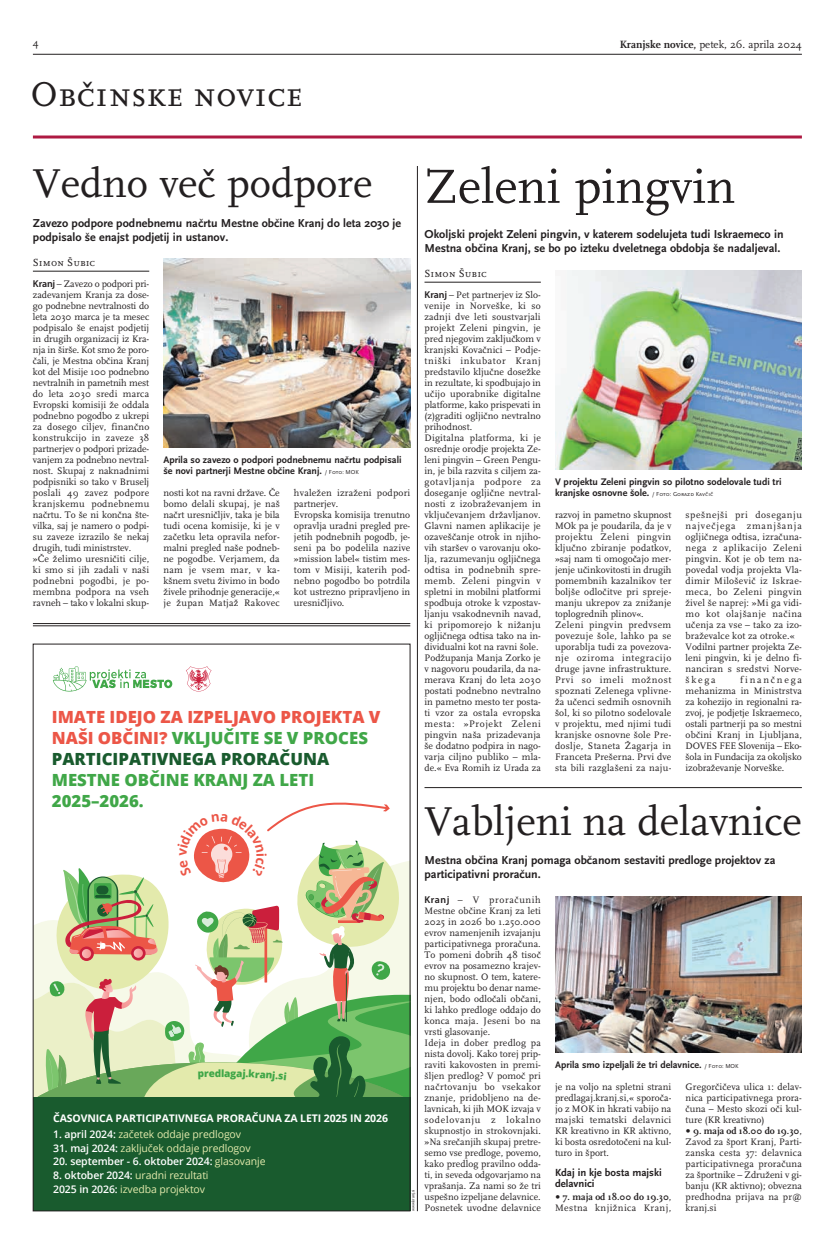
<style>
.page{position:relative;width:832px;height:1252px;background:#fff}
.page>*{position:absolute;margin:0;border:0;box-sizing:border-box;transform-origin:0 0}
.t1{font:50px "GG Scala Rom DEE";color:#231f20}
.t2{font:42px "GG Scala Rom DEE";color:#231f20}
.t3{font:36px "GG Scala Rom Cap DEE";color:#231f20}
.t4{font:800 16.8px/20.9px "Open Sans";color:#ec5647}
.t5{font:800 16.8px/20.9px "Open Sans";color:#40a748}
.t6{font:600 12px/14px "GG Scala San DEE";color:#231f20}
.t7{font:11px "GG Scala Rom DEE";color:#231f20}
.t8{font:600 10.8px/11px "GG Scala San DEE";color:#231f20}
.t9{font:10.8px "GG Scala Rom Cap DEE";color:#231f20}
.t10{font:10.8px "GG Scala Rom DEE";color:#231f20}
.t11{font:10.5px/13.6px "Open Sans";letter-spacing:-.01em;color:#e3eaac}
.t12{font:700 10.5px "Open Sans";letter-spacing:-.01em;color:#fff}
.t13{font:600 10.5px "Open Sans";letter-spacing:-.01em;color:#fff}
.t14{font:600 10px/11px "GG Scala San DEE";color:#231f20}
.t15{font:800 10px "Open Sans";color:#40a748}
.t16{font:9.8px/11px "GG Scala Rom DEE";letter-spacing:.01em;color:#231f20}
.t17{font:9.8px/11px "GG Scala Rom DEE";letter-spacing:.04em;color:#231f20}
.t18{font:4px "Myriad Pro";color:#231f20}
.s1{font-weight:600}
.s2{font-family:"Myriad Pro";font-weight:600;font-size:10px}
.s3{font-family:"GG Scala San Cap DEE";font-weight:400;font-size:6px}
.s4{color:#40a748}
.s5{color:#195b2e}
.s6{font-weight:600;color:#fff}
.s7{font-weight:400;color:#e3eaac}
.s8{font-family:"Verdana"}
</style>
<div class="page">
<hr style="left:33px;top:54px;width:768px;height:1px;background:#231f20">
<hr style="left:33px;top:135px;width:768px;height:3px;background:#ae1a42">
<hr style="left:424px;top:282px;width:116px;height:1px;background:#231f20">
<hr style="left:33px;top:271px;width:116px;height:1px;background:#231f20">
<hr style="left:417px;top:166px;width:1px;height:1045px;background:#231f20">
<hr style="left:424px;top:787px;width:377px;height:1px;background:#231f20">
<img style="left:555px;top:270px;width:246px;height:199px">
<img style="left:555px;top:896px;width:246px;height:157px">
<svg style="left:53px;top:666px;width:119px;height:25px"></svg>
<svg style="left:186px;top:666px;width:25px;height:25px"></svg>
<div style="left:33px;top:1098px;width:377px;height:113px;background:#195b2e"></div>
<hr style="left:33px;top:623px;width:377px;height:1px;background:#231f20">
<hr style="left:33px;top:625px;width:377px;height:1px;background:#231f20">
<img style="left:163px;top:258px;width:247px;height:189px">
<svg style="left:33px;top:798px;width:377px;height:352px"></svg>
<p class="t10" style="left:33px;top:37px;width:7px">4</p>
<p class="t7" style="left:619px;top:39px;width:184px"><span class="s1">Kranjske novice,</span> petek, 26. aprila 2024</p>
<h3 class="t3" style="left:31px;top:76px;width:273px">Občinske novice</h3>
<h2 class="t2" style="left:33px;top:162px;width:341px">Vedno več podpore</h2>
<p class="t6" style="left:33px;top:216px;width:369px">Zavezo podpore podnebnemu načrtu Mestne občine Kranj do leta 2030 je podpisalo še enajst podjetij in ustanov.</p>
<p class="t9" style="left:33px;top:257px;width:64px">Simon Šubic</p>
<p class="t16" style="left:33px;top:279px;width:118px"><span class="s2">Kranj</span> – Zavezo o podpori pri&shy;zadevanjem Kranja za dose&shy;go podnebne nevtralnosti do leta 2030 marca je ta mesec podpisalo še enajst podjetij in drugih organizacij iz Kra&shy;nja in širše. Kot smo že poro&shy;čali, je Mestna občina Kranj kot del Misije 100 podnebno nevtralnih in pametnih mest do leta 2030 sredi marca<br>Evropski komisiji že oddala podnebno pogodbo z ukrepi za dosego ciljev, finančno konstrukcijo in zaveze 38 partnerjev o podpori prizade&shy;vanjem za podnebno nevtral&shy;nost. Skupaj z naknadnimi podpisniki so tako v Bruselj poslali 49 zavez podpore kranjskemu podnebnemu načrtu. To še ni končna šte&shy;vilka, saj je namero o podpi&shy;su zaveze izrazilo še nekaj drugih, tudi ministrstev. »Če želimo uresničiti cilje, ki smo si jih zadali v naši podnebni pogodbi, je po&shy;membna podpora na vseh ravneh – tako v lokalni skup-</p>
<p class="t14" style="left:163px;top:454px;width:239px">Aprila so zavezo o podpori podnebnemu načrtu podpisali še novi partnerji Mestne občine Kranj. <span class="s3">/ Foto: MOK</span></p>
<p class="t16" style="left:163px;top:488px;width:118px;text-align:justify">nosti kot na ravni države. Če bomo delali skupaj, je naš načrt uresničljiv, taka je bila tudi ocena komisije, ki je v začetku leta opravila nefor&shy;malni pregled naše podneb&shy;ne pogodbe. Verjamem, da nam je vsem mar, v ka&shy;kšnem svetu živimo in bodo živele prihodnje generacije,« je župan Matjaž Rakovec</p>
<p class="t16" style="left:294px;top:488px;width:118px">hvaležen izraženi podpori partnerjev.<br>Evropska komisija trenutno opravlja uradni pregled pre&shy;jetih podnebnih pogodb, je&shy;seni pa bo podelila nazive »mission label« tistim mes&shy;tom v Misiji, katerih pod&shy;nebno pogodbo bo potrdila kot ustrezno pripravljeno in uresničljivo.</p>
<h3 class="t4" style="left:52px;top:706px;width:330px">IMATE IDEJO ZA IZPELJAVO PROJEKTA V<br>NAŠI OBČINI? <span class="s4">VKLJUČITE SE V PROCES<br></span><span class="s5">PARTICIPATIVNEGA PRORAČUNA</span></h3>
<h3 class="t5" style="left:52px;top:769px;width:264px">MESTNE OBČINE KRANJ ZA LETI<br>2025–2026.</h3>
<p class="t15" style="left:208px;top:1065px;width:14px">ed</p>
<p class="t12" style="left:53px;top:1110px;width:336px">ČASOVNICA PARTICIPATIVNEGA PRORAČUNA ZA LETI 2025 IN 2026</p>
<p class="t11" style="left:53px;top:1127px;width:189px"><span class="s6">1. april 2024:</span> začetek oddaje predlogov</p>
<p class="t11" style="left:53px;top:1141px;width:199px"><span class="s6">31. maj 2024:</span> zaključek oddaje predlogov</p>
<p class="t13" style="left:53px;top:1154px;width:214px">20. september - 6. oktober 2024: <span class="s7">glasovanje</span></p>
<p class="t11" style="left:53px;top:1168px;width:157px"><span class="s6">8. oktober 2024:</span> uradni rezultati<br><span class="s6">2025 in 2026:</span> izvedba projektov</p>
<p class="t18" style="left:410px;top:1211px;width:23px;rotate:-90deg">www.kranj.si</p>
<h1 class="t1" style="left:424px;top:161px;width:312px">Zeleni pingvin</h1>
<p class="t6" style="left:424px;top:228px;width:360px">Okoljski projekt Zeleni pingvin, v katerem sodelujeta tudi Iskraemeco in<br>Mestna občina Kranj, se bo po izteku dveletnega obdobja še nadaljeval.</p>
<p class="t9" style="left:424px;top:268px;width:64px">Simon Šubic</p>
<p class="t16" style="left:424px;top:290px;width:118px"><span class="s2">Kranj</span> – Pet partnerjev iz Slo&shy;venije in Norveške, ki so zadnji dve leti soustvarjali projekt Zeleni pingvin, je pred njegovim zaključkom v kranjski Kovačnici – Podje&shy;tniški inkubator Kranj predstavilo ključne dosežke in rezultate, ki spodbujajo in učijo uporabnike digitalne platforme, kako prispevati in (z)graditi ogljično nevtralno prihodnost.<br>Digitalna platforma, ki je osrednje orodje projekta Ze&shy;leni pingvin – Green Pengu&shy;in, je bila razvita s ciljem za&shy;gotavljanja podpore za doseganje ogljične nevtral&shy;nosti z izobraževanjem in vključevanjem državljanov.<br>Glavni namen aplikacije je ozaveščanje otrok in njiho&shy;vih staršev o varovanju oko&shy;lja, razumevanju ogljičnega odtisa in podnebnih spre&shy;memb. Zeleni pingvin v spletni in mobilni platformi spodbuja otroke k vzpostav&shy;ljanju vsakodnevnih navad, ki pripomorejo k nižanju ogljičnega odtisa tako na in&shy;dividualni kot na ravni šole.<br>Podžupanja Manja Zorko je v nagovoru poudarila, da na&shy;merava Kranj do leta 2030 postati podnebno nevtralno in pametno mesto ter posta&shy;ti vzor za ostala evropska mesta: »Projekt Zeleni pingvin naša prizadevanja še dodatno podpira in nago&shy;varja ciljno publiko – mla&shy;de.« Eva Romih iz Urada za</p>
<p class="t14" style="left:554px;top:476px;width:228px">V projektu Zeleni pingvin so pilotno sodelovale tudi tri kranjske osnovne šole. <span class="s3">/ Foto: Gorazd Kavčič</span></p>
<p class="t16" style="left:554px;top:510px;width:118px">razvoj in pametno skupnost<br>MOk pa je poudarila, da je v projektu Zeleni pingvin ključno zbiranje podatkov, »saj nam ti omogočajo mer&shy;jenje učinkovitosti in drugih pomembnih kazalnikov ter boljše odločitve pri spreje&shy;manju ukrepov za znižanje toplogrednih plinov«.<br>Zeleni pingvin predvsem povezuje šole, lahko pa se uporablja tudi za povezova&shy;nje oziroma integracijo druge javne infrastrukture.<br>Prvi so imeli možnost spoznati Zelenega vplivne&shy;ža učenci sedmih osnovnih šol, ki so pilotno sodelovale v projektu, med njimi tudi kranjske osnovne šole Pre&shy;doslje, Staneta Žagarja in<br>Franceta Prešerna. Prvi dve sta bili razglašeni za naju-</p>
<p class="t16" style="left:685px;top:510px;width:118px">spešnejši pri doseganju največjega zmanjšanja ogljičnega odtisa, izračuna&shy;nega z aplikacijo Zeleni pingvin. Kot je ob tem na&shy;povedal vodja projekta Vla&shy;dimir Miloševič iz Iskrae&shy;meca, bo Zeleni pingvin živel še naprej: »Mi ga vidi&shy;mo kot olajšanje načina učenja za vse – tako za izo&shy;braževalce kot za otroke.«<br>Vodilni partner projekta Ze&shy;leni pingvin, ki je delno fi&shy;nanciran s sredstvi Norve&shy;škega</p>
<p class="t16" style="left:685px;top:675px;width:118px;text-align:justify;text-indent:55px">finančnega mehanizma in Ministrstva za kohezijo in regionalni ra&shy;zvoj, je podjetje Iskraemeco, ostali partnerji pa so mestni občini Kranj in Ljubljana, DOVES FEE Slovenija – Eko&shy;šola in Fundacija za okoljsko izobraževanje Norveške.</p>
<h2 class="t2" style="left:424px;top:800px;width:378px">Vabljeni na delavnice</h2>
<p class="t6" style="left:424px;top:853px;width:352px">Mestna občina Kranj pomaga občanom sestaviti predloge projektov za participativni proračun.</p>
<p class="t16" style="left:424px;top:895px;width:118px"><span class="s2">Kranj</span> – V proračunih<br>Mestne občine Kranj za leti<br>2025 in 2026 bo 1.250.000 evrov namenjenih izvajanju participativnega proračuna.<br>To pomeni dobrih 48 tisoč evrov na posamezno krajev&shy;no skupnost. O tem, katere&shy;mu projektu bo denar name&shy;njen, bodo odločali občani, ki lahko predloge oddajo do konca maja. Jeseni bo na vrsti glasovanje.<br>Ideja in dober predlog pa nista dovolj. Kako torej prip&shy;raviti kakovosten in premi&shy;šljen predlog? V pomoč pri načrtovanju bo vsekakor znanje, pridobljeno na de&shy;lavnicah, ki jih MOK izvaja v sodelovanju z lokalno skupnostjo in strokovnjaki. »Na srečanjih skupaj pretre&shy;semo vse predloge, povemo, kako predlog pravilno odda&shy;ti, in seveda odgovarjamo na vprašanja. Za nami so že tri uspešno izpeljane delavnice.<br>Posnetek uvodne delavnice</p>
<p class="t14" style="left:554px;top:1059px;width:185px">Aprila smo izpeljali že tri delavnice. <span class="s3">/ Foto: MOK</span></p>
<p class="t16" style="left:554px;top:1082px;width:118px;text-align:justify">je na voljo na spletni strani predlagaj.kranj.si,« sporoča&shy;jo z MOK in hkrati vabijo na majski tematski delavnici KR kreativno in KR aktivno, ki bosta osredotočeni na kul&shy;turo in šport.</p>
<p class="t8" style="left:554px;top:1167px;width:108px">Kdaj in kje bosta majski delavnici</p>
<p class="t17" style="left:554px;top:1192px;width:118px"><span class="s8">•</span> <span class="s1">7. maja od 18.00 do 19.30</span>,<br>Mestna knjižnica Kranj,</p>
<p class="t16" style="left:685px;top:1082px;width:118px;text-align:justify">Gregorčičeva ulica 1: delav&shy;nica participativnega prora&shy;čuna – Mesto skozi oči kul&shy;ture (KR kreativno)</p>
<p class="t16" style="left:685px;top:1126px;width:118px;text-align:justify"><span class="s8">•</span> <span class="s1">9. maja od 18.00 do 19.30</span>, Zavod za šport Kranj, Parti&shy;zanska cesta 37: delavnica participativnega proračuna za športnike – Združeni v gi&shy;banju (KR aktivno); obvezna predhodna prijava na pr@ kranj.si</p>
</div>
